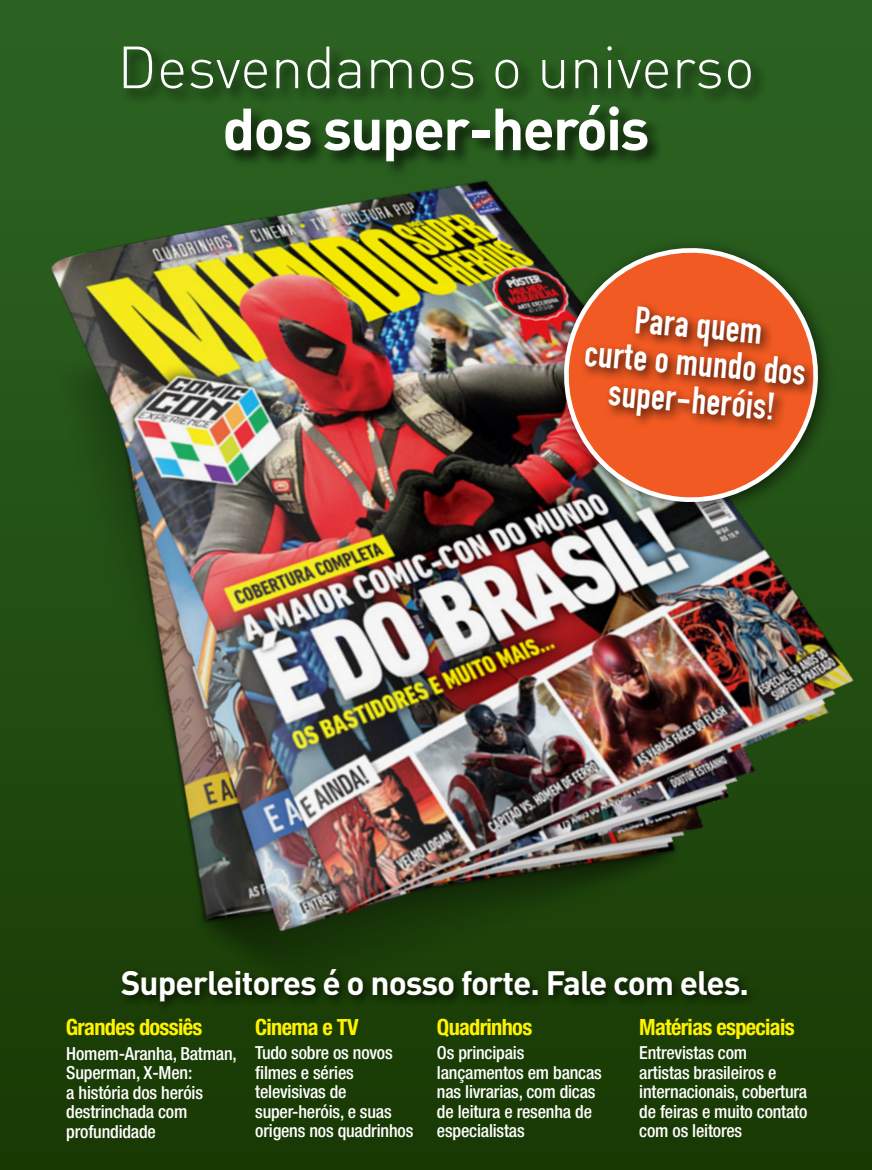
<style>
.page{position:relative;width:872px;height:1170px;background:#fff}
.page>*{position:absolute;margin:0;border:0;box-sizing:border-box;transform-origin:0 0}
.t1{font:58.35px "DIN Light Alternate";color:#fff}
.t2{font:58.35px "DIN Bold Alternate";letter-spacing:-.03em;color:#fff}
.t3{font:40.05px/37.3px "DIN 1451 Engschrift Regular";color:#fff;text-align:center}
.t4{font:700 33.45px "DIN";letter-spacing:-.03em;color:#fff}
.t5{font:700 condensed 22.35px "Helvetica Neue";letter-spacing:-.03em;color:#fff200}
.t6{font:500 condensed 18px/19.5px "Helvetica Neue";letter-spacing:-.01em;color:#fff}
</style>
<div class="page">
<img style="left:0;top:0;width:872px;height:1169px">
<img style="left:27px;top:158px;width:845px;height:861px">
<div style="left:121px;top:44px;width:646px;height:134px;background:#000;opacity:.75"></div>
<div style="left:117px;top:963px;width:641px;height:49px;background:#000;opacity:.75"></div>
<div style="left:552px;top:236px;width:284px;height:284px;background:#000;opacity:.6"></div>
<svg style="left:556px;top:240px;width:270px;height:265px;background:#9a6135"></svg>
<div style="left:580px;top:301px;width:237px;height:131px;background:#000;opacity:.75"></div>
<h1 class="t1" style="left:117px;top:31px;width:639px">Desvendamos o universo</h1>
<h1 class="t2" style="left:222px;top:91px;width:428px">dos super-heróis</h1>
<h2 class="t3" style="left:589px;top:296px;width:223px;rotate:5deg">Para quem<br>curte o mundo dos super-heróis!</h2>
<h3 class="t4" style="left:121px;top:960px;width:629px">Superleitores é o nosso forte. Fale com eles.</h3>
<p class="t5" style="left:66px;top:1013px;width:138px">Grandes dossiês</p>
<p class="t5" style="left:255px;top:1013px;width:105px">Cinema e TV</p>
<p class="t5" style="left:437px;top:1013px;width:97px">Quadrinhos</p>
<p class="t5" style="left:639px;top:1013px;width:157px">Matérias especiais</p>
<p class="t6" style="left:66px;top:1043px;width:172px">Homem-Aranha, Batman,<br>Superman, X-Men:<br>a história dos heróis destrinchada com profundidade</p>
<p class="t6" style="left:255px;top:1042px;width:160px">Tudo sobre os novos filmes e séries televisivas de super-heróis, e suas origens nos quadrinhos</p>
<p class="t6" style="left:437px;top:1042px;width:166px">Os principais lançamentos em bancas nas livrarias, com dicas de leitura e resenha de especialistas</p>
<p class="t6" style="left:639px;top:1042px;width:170px">Entrevistas com<br>artistas brasileiros e internacionais, cobertura de feiras e muito contato com os leitores</p>
</div>
